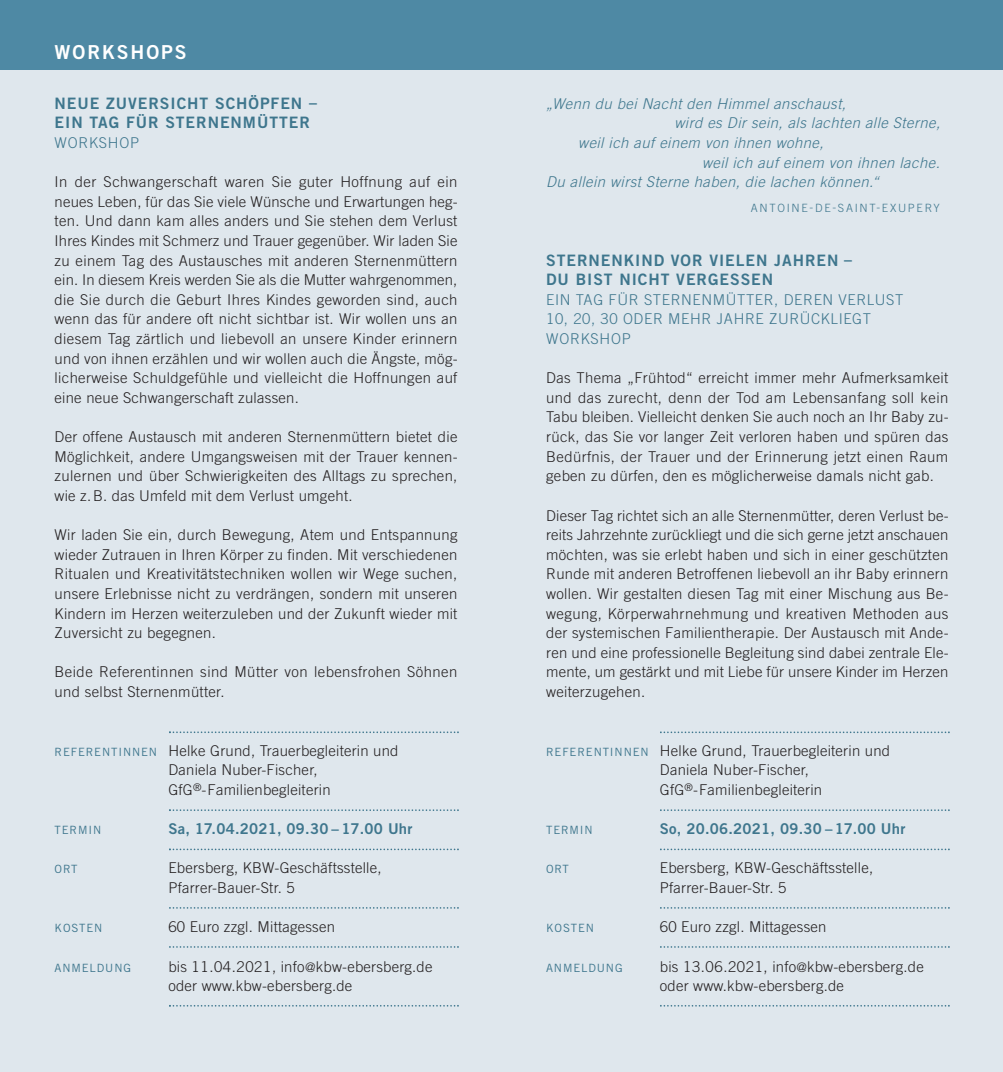
<style>
.page{position:relative;width:1003px;height:1072px;background:#fff}
.page>*{position:absolute;margin:0;border:0;box-sizing:border-box;transform-origin:0 0}
.t1{font:19.25px "Trade Gothic Bold Two";letter-spacing:.1em;color:#fff}
.t2{font:15.75px/19.6px "Trade Gothic Bold Two";letter-spacing:.06em;color:#3e768d}
.t3{font:300 14.88px/19.6px "Trade Gothic";letter-spacing:.015em;color:#231f20}
.t4{font:italic 300 14.88px "Trade Gothic";letter-spacing:.03em;color:#3e768d}
.t5{font:300 14.88px/19.6px "Trade Gothic";letter-spacing:.04em;color:#3e768d}
.t6{font:14.88px "Trade Gothic Bold Two";letter-spacing:.015em;color:#3e768d}
.t7{font:11.38px "Trade Gothic";letter-spacing:.075em;color:#3e768d}
.t8{font:300 11.38px "Trade Gothic";letter-spacing:.15em;color:#3e768d}
.s1{font-weight:400;font-size:11.38px;color:#3e768d}
.s2{font-size:13.12px}
</style>
<div class="page">
<div style="left:0;top:64px;width:501px;height:1007px;background:#dfe7ed"></div>
<svg style="left:169px;top:848px;width:289px;height:2px"></svg>
<svg style="left:169px;top:809px;width:289px;height:2px"></svg>
<svg style="left:169px;top:731px;width:289px;height:2px"></svg>
<svg style="left:169px;top:907px;width:289px;height:1px"></svg>
<svg style="left:169px;top:946px;width:289px;height:1px"></svg>
<svg style="left:169px;top:1005px;width:289px;height:1px"></svg>
<div style="left:0;top:0;width:501px;height:69px;background:#4e89a4"></div>
<div style="left:501px;top:64px;width:501px;height:1007px;background:#dfe7ed"></div>
<svg style="left:660px;top:731px;width:289px;height:2px"></svg>
<svg style="left:660px;top:809px;width:289px;height:2px"></svg>
<svg style="left:660px;top:848px;width:289px;height:2px"></svg>
<svg style="left:660px;top:907px;width:289px;height:1px"></svg>
<svg style="left:660px;top:946px;width:289px;height:1px"></svg>
<svg style="left:660px;top:1005px;width:289px;height:1px"></svg>
<div style="left:501px;top:0;width:501px;height:69px;background:#4e89a4"></div>
<p class="t1" style="left:55px;top:45px;width:133px">WORKSHOPS</p>
<p class="t2" style="left:55px;top:95px;width:264px">NEUE ZUVERSICHT SCHÖPFEN –<br>EIN TAG FÜR STERNENMÜTTER</p>
<p class="t5" style="left:55px;top:134px;width:86px">WORKSHOP</p>
<p class="t3" style="left:55px;top:173px;width:404px;text-align:justify">In der Schwangerschaft waren Sie guter Hoffnung auf ein neues Leben, für das Sie viele Wünsche und Erwartungen heg&shy;ten. Und dann kam alles anders und Sie stehen dem Verlust Ihres Kindes mit Schmerz und Trauer gegenüber. Wir laden Sie zu einem Tag des Austausches mit anderen Sternenmüttern ein. In diesem Kreis werden Sie als die Mutter wahrgenommen, die Sie durch die Geburt Ihres Kindes geworden sind, auch wenn das für andere oft nicht sichtbar ist. Wir wollen uns an diesem Tag zärtlich und liebevoll an unsere Kinder erinnern und von ihnen erzählen und wir wollen auch die Ängste, mög&shy;licherweise Schuldgefühle und vielleicht die Hoffnungen auf eine neue Schwangerschaft zulassen.</p>
<p class="t3" style="left:55px;top:428px;width:404px;text-align:justify">Der offene Austausch mit anderen Sternenmüttern bietet die Möglichkeit, andere Umgangsweisen mit der Trauer kennen&shy;zulernen und über Schwierigkeiten des Alltags zu sprechen, wie z.B. das Umfeld mit dem Verlust umgeht.</p>
<p class="t3" style="left:55px;top:526px;width:404px;text-align:justify">Wir laden Sie ein, durch Bewegung, Atem und Entspannung wieder Zutrauen in Ihren Körper zu finden. Mit verschiedenen Ritualen und Kreativitätstechniken wollen wir Wege suchen, unsere Erlebnisse nicht zu verdrängen, sondern mit unseren Kindern im Herzen weiterzuleben und der Zukunft wieder mit Zuversicht zu begegnen.</p>
<p class="t3" style="left:55px;top:663px;width:404px">Beide Referentinnen sind Mütter von lebensfrohen Söhnen und selbst Sternenmütter.</p>
<p class="t3" style="left:168px;top:742px;width:232px;text-indent:-114px"><span class="s1">REFERENTINNEN</span> Helke Grund, Trauerbegleiterin und<br>Daniela Nuber-Fischer,<br>GfG<sup>®</sup>-Familienbegleiterin</p>
<p class="t7" style="left:55px;top:826px;width:48px">TERMIN</p>
<p class="t6" style="left:168px;top:823px;width:245px">Sa, 17.04.2021, 09.30 – 17.00 Uhr</p>
<p class="t7" style="left:55px;top:865px;width:24px">ORT</p>
<p class="t3" style="left:168px;top:859px;width:215px">Ebersberg, KBW-Geschäftsstelle,<br>Pfarrer-Bauer-Str. 5</p>
<p class="t7" style="left:55px;top:924px;width:49px">KOSTEN</p>
<p class="t3" style="left:168px;top:918px;width:168px">60 Euro zzgl. Mittagessen</p>
<p class="t7" style="left:55px;top:963px;width:78px">ANMELDUNG</p>
<p class="t3" style="left:168px;top:957px;width:265px">bis 11.04.2021, info<span class="s2">@</span>kbw-ebersberg.de oder www.kbw-ebersberg.de</p>
<p class="t4" style="left:546px;top:98px;width:301px">„Wenn du bei Nacht den Himmel anschaust,</p>
<p class="t4" style="left:674px;top:118px;width:267px">wird es Dir sein, als lachten alle Sterne,</p>
<p class="t4" style="left:578px;top:137px;width:246px">weil ich auf einem von ihnen wohne,</p>
<p class="t4" style="left:701px;top:157px;width:239px">weil ich auf einem von ihnen lache.</p>
<p class="t4" style="left:546px;top:176px;width:334px">Du allein wirst Sterne haben, die lachen können.“</p>
<p class="t8" style="left:750px;top:204px;width:190px">ANTOINE-DE-SAINT-EXUPERY</p>
<p class="t2" style="left:546px;top:251px;width:307px">STERNENKIND VOR VIELEN JAHREN –<br>DU BIST NICHT VERGESSEN</p>
<p class="t5" style="left:546px;top:291px;width:358px">EIN TAG FÜR STERNENMÜTTER, DEREN VERLUST<br>10, 20, 30 ODER MEHR JAHRE ZURÜCKLIEGT<br>WORKSHOP</p>
<p class="t3" style="left:546px;top:369px;width:404px;text-align:justify">Das Thema „Frühtod“ erreicht immer mehr Aufmerksamkeit und das zurecht, denn der Tod am Lebensanfang soll kein Tabu bleiben. Vielleicht denken Sie auch noch an Ihr Baby zu&shy;rück, das Sie vor langer Zeit verloren haben und spüren das Bedürfnis, der Trauer und der Erinnerung jetzt einen Raum geben zu dürfen, den es möglicherweise damals nicht gab.</p>
<p class="t3" style="left:546px;top:506px;width:404px;text-align:justify">Dieser Tag richtet sich an alle Sternenmütter, deren Verlust be&shy;reits Jahrzehnte zurückliegt und die sich gerne jetzt anschauen möchten, was sie erlebt haben und sich in einer geschützten Runde mit anderen Betroffenen liebevoll an ihr Baby erinnern wollen. Wir gestalten diesen Tag mit einer Mischung aus Be&shy;wegung, Körperwahrnehmung und kreativen Methoden aus der systemischen Familientherapie. Der Austausch mit Ande&shy;ren und eine professionelle Begleitung sind dabei zentrale Ele&shy;mente, um gestärkt und mit Liebe für unsere Kinder im Herzen weiterzugehen.</p>
<p class="t3" style="left:659px;top:742px;width:232px;text-indent:-114px"><span class="s1">REFERENTINNEN</span> Helke Grund, Trauerbegleiterin und<br>Daniela Nuber-Fischer,<br>GfG<sup>®</sup>-Familienbegleiterin</p>
<p class="t7" style="left:546px;top:826px;width:48px">TERMIN</p>
<p class="t6" style="left:659px;top:823px;width:247px">So, 20.06.2021, 09.30 – 17.00 Uhr</p>
<p class="t7" style="left:546px;top:865px;width:24px">ORT</p>
<p class="t3" style="left:659px;top:859px;width:215px">Ebersberg, KBW-Geschäftsstelle,<br>Pfarrer-Bauer-Str. 5</p>
<p class="t7" style="left:546px;top:924px;width:49px">KOSTEN</p>
<p class="t3" style="left:659px;top:918px;width:168px">60 Euro zzgl. Mittagessen</p>
<p class="t7" style="left:546px;top:963px;width:78px">ANMELDUNG</p>
<p class="t3" style="left:659px;top:957px;width:265px">bis 13.06.2021, info<span class="s2">@</span>kbw-ebersberg.de oder www.kbw-ebersberg.de</p>
</div>
